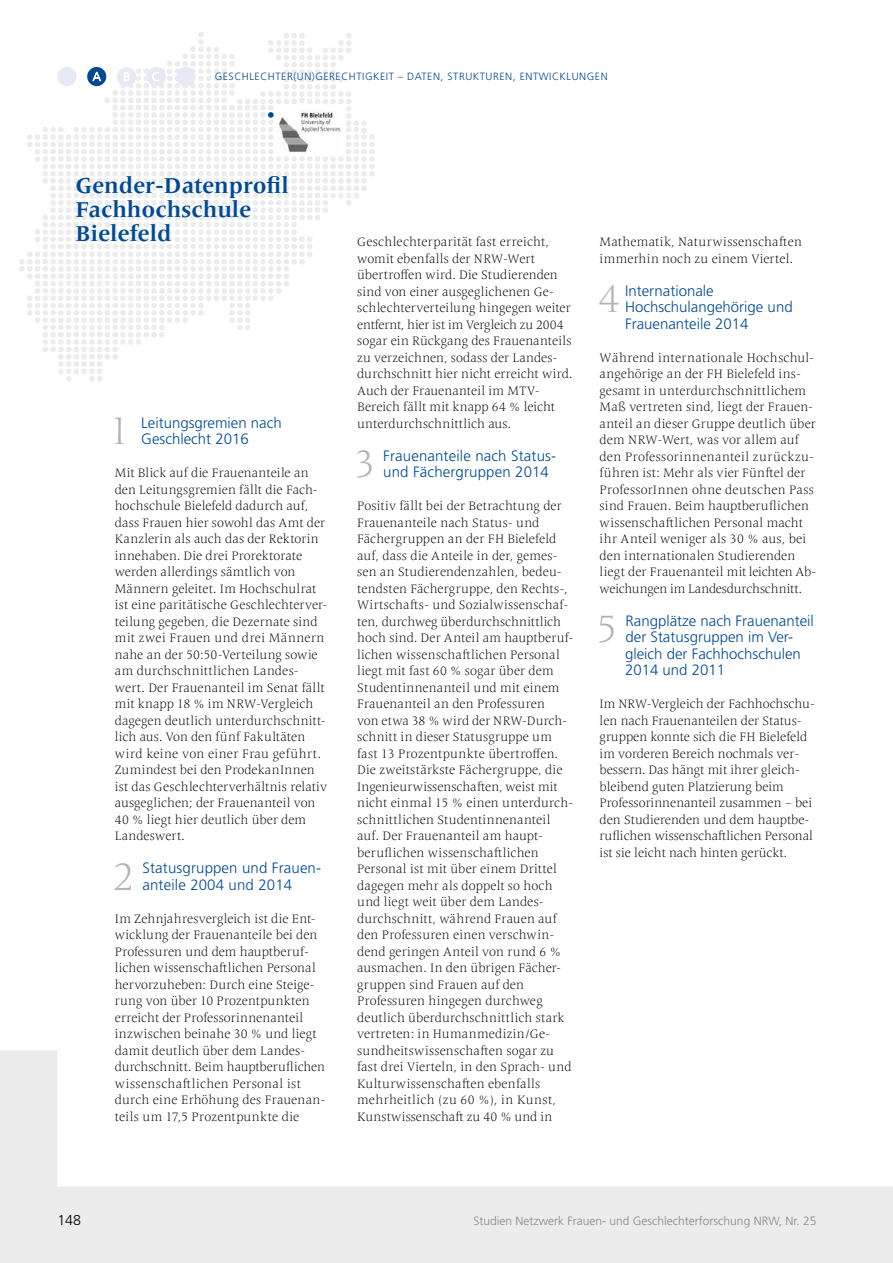
<style>
.page{position:relative;width:893px;height:1263px;background:#fff}
.page>*{position:absolute;margin:0;border:0;box-sizing:border-box;transform-origin:0 0}
.t1{font:300 39.9px "Frutiger Serif LT Pro";color:#b1b2b3}
.t2{font:700 22.5px/24px "Frutiger Serif LT Pro";color:#004a95}
.t3{font:300 15px/16.5px "Frutiger LT Std";color:#004a95}
.t4{font:300 14.25px "Frutiger LT Std";color:#000}
.t5{font:300 12.75px/16.5px "Frutiger Serif LT Pro";letter-spacing:.005em;color:#000}
.t6{font:300 12px "Frutiger LT Std";color:#878786}
.t7{font:300 10.5px "Frutiger LT Std";letter-spacing:.05em;color:#004a95}
</style>
<div class="page">
<svg style="left:0;top:1050px;width:893px;height:213px"></svg>
<svg style="left:19px;top:32px;width:356px;height:350px"></svg>
<p class="t7" style="left:215px;top:71px;width:394px">GESCHLECHTER(UN)GERECHTIGKEIT – DATEN, STRUKTUREN, ENTWICKLUNGEN</p>
<h2 class="t2" style="left:75px;top:174px;width:215px">Gender-Datenprofil<br>Fachhochschule<br>Bielefeld</h2>
<h1 class="t1" style="left:109px;top:407px;width:23px">1</h1>
<p class="t3" style="left:141px;top:414px;width:142px">Leitungsgremien nach<br>Geschlecht 2016</p>
<p class="t5" style="left:115px;top:465px;width:214px">Mit Blick auf die Frauenanteile an den Leitungsgremien fällt die Fach&shy;hochschule Bielefeld dadurch auf, dass Frauen hier sowohl das Amt der Kanzlerin als auch das der Rektorin innehaben. Die drei Prorektorate werden allerdings sämtlich von Männern geleitet. Im Hochschulrat ist eine paritätische Geschlechterver&shy;teilung gegeben, die Dezernate sind mit zwei Frauen und drei Männern nahe an der 50:50-Verteilung sowie am durchschnittlichen Landes&shy;wert. Der Frauenanteil im Senat fällt mit knapp 18 % im NRW-Vergleich dagegen deutlich unterdurchschnitt&shy;lich aus. Von den fünf Fakultäten wird keine von einer Frau geführt.<br>Zumindest bei den ProdekanInnen ist das Geschlechterverhältnis relativ ausgeglichen; der Frauenanteil von 40 % liegt hier deutlich über dem Landeswert.</p>
<h1 class="t1" style="left:113px;top:852px;width:23px">2</h1>
<p class="t3" style="left:142px;top:860px;width:180px">Statusgruppen und Frauen&shy;anteile 2004 und 2014</p>
<p class="t5" style="left:115px;top:910px;width:212px">Im Zehnjahresvergleich ist die Ent&shy;wicklung der Frauenanteile bei den Professuren und dem hauptberuf&shy;lichen wissenschaftlichen Personal hervorzuheben: Durch eine Steige&shy;rung von über 10 Prozentpunkten erreicht der Professorinnenanteil inzwischen beinahe 30 % und liegt damit deutlich über dem Landes&shy;durchschnitt. Beim hauptberuflichen wissenschaftlichen Personal ist durch eine Erhöhung des Frauenan&shy;teils um 17,5 Prozentpunkte die</p>
<p class="t5" style="left:357px;top:234px;width:217px">Geschlechterparität fast erreicht, womit ebenfalls der NRW-Wert übertroffen wird. Die Studierenden sind von einer ausgeglichenen Ge&shy;schlechterverteilung hingegen weiter entfernt, hier ist im Vergleich zu 2004 sogar ein Rückgang des Frauenanteils zu verzeichnen, sodass der Landes&shy;durchschnitt hier nicht erreicht wird.<br>Auch der Frauenanteil im MTV-Bereich fällt mit knapp 64 % leicht unterdurchschnittlich aus.</p>
<h1 class="t1" style="left:354px;top:440px;width:23px">3</h1>
<p class="t3" style="left:383px;top:447px;width:174px">Frauenanteile nach Status&shy;und Fächergruppen 2014</p>
<p class="t5" style="left:357px;top:498px;width:218px">Positiv fällt bei der Betrachtung der Frauenanteile nach Status- und Fächergruppen an der FH Bielefeld auf, dass die Anteile in der, gemes&shy;sen an Studierendenzahlen, bedeu&shy;tendsten Fächergruppe, den Rechts-, Wirtschafts- und Sozialwissenschaf&shy;ten, durchweg überdurchschnittlich hoch sind. Der Anteil am hauptberuf&shy;lichen wissenschaftlichen Personal liegt mit fast 60 % sogar über dem Studentinnenanteil und mit einem Frauenanteil an den Professuren<br>von etwa 38 % wird der NRW-Durch&shy;schnitt in dieser Statusgruppe um fast 13 Prozentpunkte übertroffen.<br>Die zweitstärkste Fächergruppe, die Ingenieurwissenschaften, weist mit nicht einmal 15 % einen unterdurch&shy;schnittlichen Studentinnenanteil auf. Der Frauenanteil am haupt&shy;beruflichen wissenschaftlichen Personal ist mit über einem Drittel dagegen mehr als doppelt so hoch und liegt weit über dem Landes&shy;durchschnitt, während Frauen auf den Professuren einen verschwin&shy;dend geringen Anteil von rund 6 % ausmachen. In den übrigen Fächer&shy;gruppen sind Frauen auf den Professuren hingegen durchweg deutlich überdurchschnittlich stark vertreten: in Humanmedizin/Ge&shy;sundheitswissenschaften sogar zu fast drei Vierteln, in den Sprach- und Kulturwissenschaften ebenfalls mehrheitlich (zu 60 %), in Kunst, Kunstwissenschaft zu 40 % und in</p>
<p class="t5" style="left:600px;top:234px;width:204px">Mathematik, Naturwissenschaften immerhin noch zu einem Viertel.</p>
<h1 class="t1" style="left:599px;top:275px;width:23px">4</h1>
<p class="t3" style="left:625px;top:282px;width:169px">Internationale<br>Hochschulangehörige und<br>Frauenanteile 2014</p>
<p class="t5" style="left:600px;top:349px;width:218px">Während internationale Hochschul&shy;angehörige an der FH Bielefeld ins&shy;gesamt in unterdurchschnittlichem Maß vertreten sind, liegt der Frauen&shy;anteil an dieser Gruppe deutlich über dem NRW-Wert, was vor allem auf den Professorinnenanteil zurückzu&shy;führen ist: Mehr als vier Fünftel der ProfessorInnen ohne deutschen Pass sind Frauen. Beim hauptberuflichen wissenschaftlichen Personal macht ihr Anteil weniger als 30 % aus, bei den internationalen Studierenden liegt der Frauenanteil mit leichten Ab&shy;weichungen im Landesdurchschnitt.</p>
<h1 class="t1" style="left:596px;top:605px;width:23px">5</h1>
<p class="t3" style="left:625px;top:612px;width:190px">Rangplätze nach Frauenanteil der Statusgruppen im Ver&shy;gleich der Fachhochschulen<br>2014 und 2011</p>
<p class="t5" style="left:600px;top:696px;width:217px">Im NRW-Vergleich der Fachhochschu&shy;len nach Frauenanteilen der Status&shy;gruppen konnte sich die FH Bielefeld im vorderen Bereich nochmals ver&shy;bessern. Das hängt mit ihrer gleich&shy;bleibend guten Platzierung beim Professorinnenanteil zusammen – bei den Studierenden und dem hauptbe&shy;ruflichen wissenschaftlichen Personal ist sie leicht nach hinten gerückt.</p>
<p class="t4" style="left:57px;top:1212px;width:25px">148</p>
<p class="t6" style="left:474px;top:1214px;width:344px">Studien Netzwerk Frauen- und Geschlechterforschung NRW, Nr. 25</p>
</div>
